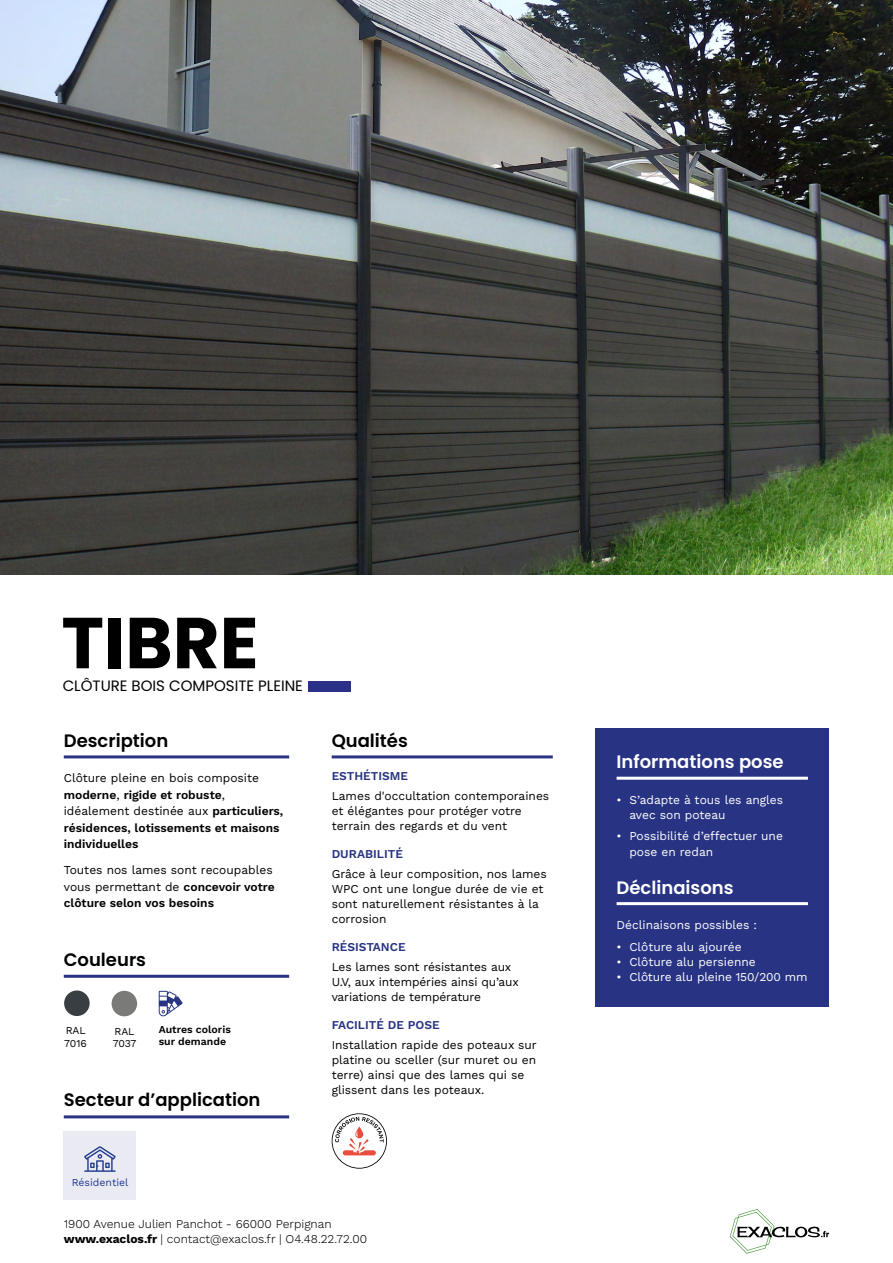
<style>
.page{position:relative;width:893px;height:1263px;background:#fff}
.page>*{position:absolute;margin:0;border:0;box-sizing:border-box;transform-origin:0 0}
.t1{font:700 72px "Poppins";color:#000}
.t2{font:600 18px "Poppins";color:#000}
.t3{font:600 18px "Poppins";color:#fff}
.t4{font:15px "Poppins";color:#000}
.t5{font:12px/15px "Work Sans";color:#000}
.t6{font:12px/15px "Work Sans";color:#fff}
.t7{font:600 12px/16.5px "Work Sans";color:#000}
.t8{font:300 12px/14.4px "Work Sans";color:#000}
.t9{font:600 12px "Work Sans";color:#283483}
.t10{font:600 10.5px/12.6px "Work Sans";color:#000}
.t11{font:10.5px/12.6px "Work Sans";color:#000}
.t12{font:10.5px "Work Sans";color:#213a8f}
.s1{font-weight:400}
.s2{font-weight:600}
.s3{font-weight:700}
</style>
<div class="page">
<svg style="left:730px;top:1209px;width:99px;height:45px"></svg>
<img style="left:0;top:0;width:893px;height:574px">
<div style="left:308px;top:681px;width:43px;height:10px;background:#2a3187"></div>
<div style="left:595px;top:728px;width:234px;height:278px;background:#283483"></div>
<hr style="left:617px;top:777px;width:191px;height:3px;background:#fff">
<hr style="left:617px;top:902px;width:191px;height:3px;background:#fff">
<hr style="left:332px;top:755px;width:221px;height:3px;background:#283483">
<hr style="left:64px;top:755px;width:225px;height:3px;background:#283483">
<hr style="left:64px;top:1115px;width:225px;height:3px;background:#283483">
<div style="left:64px;top:1131px;width:72px;height:68px;background:#eaebf2"></div>
<svg style="left:84px;top:1146px;width:32px;height:26px"></svg>
<div style="left:64px;top:990px;width:26px;height:26px;background:#393e42;border-radius:50%"></div>
<hr style="left:64px;top:975px;width:225px;height:3px;background:#283483">
<svg style="left:159px;top:991px;width:24px;height:25px"></svg>
<svg style="left:332px;top:1113px;width:55px;height:56px"></svg>
<div style="left:112px;top:991px;width:25px;height:25px;background:#7a7a79;border-radius:50%"></div>
<h1 class="t1" style="left:61px;top:601px;width:199px">TIBRE</h1>
<p class="t4" style="left:63px;top:677px;width:242px">CLÔTURE BOIS COMPOSITE PLEINE</p>
<h2 class="t2" style="left:64px;top:730px;width:106px">Description</h2>
<p class="t7" style="left:64px;top:770px;width:221px"><span class="s1">Clôture pleine en bois composite </span>moderne<span class="s1">,</span> rigide et robuste<span class="s1">, idéalement destinée aux</span> particuliers, résidences, lotissements et maisons individuelles</p>
<p class="t5" style="left:64px;top:862px;width:213px;line-height:16.5px">Toutes nos lames sont recoupables vous permettant de <span class="s2">concevoir votre clôture selon vos besoins</span></p>
<h2 class="t2" style="left:64px;top:949px;width:84px">Couleurs</h2>
<p class="t11" style="left:64px;top:1024px;width:24px">RAL<br>7016</p>
<p class="t11" style="left:113px;top:1024px;width:25px">RAL<br>7037</p>
<p class="t10" style="left:159px;top:1023px;width:74px">Autres coloris sur demande</p>
<h2 class="t2" style="left:64px;top:1089px;width:198px">Secteur d’application</h2>
<p class="t12" style="left:72px;top:1174px;width:58px">Résidentiel</p>
<h2 class="t2" style="left:332px;top:730px;width:78px">Qualités</h2>
<p class="t9" style="left:332px;top:769px;width:78px">ESTHÉTISME</p>
<p class="t5" style="left:332px;top:788px;width:219px">Lames d'occultation contemporaines et élégantes pour protéger votre terrain des regards et du vent</p>
<p class="t9" style="left:332px;top:847px;width:73px">DURABILITÉ</p>
<p class="t5" style="left:332px;top:866px;width:217px">Grâce à leur composition, nos lames<br>WPC ont une longue durée de vie et sont naturellement résistantes à la corrosion</p>
<p class="t9" style="left:332px;top:940px;width:75px">RÉSISTANCE</p>
<p class="t5" style="left:332px;top:959px;width:189px">Les lames sont résistantes aux<br>U.V, aux intempéries ainsi qu’aux variations de température</p>
<p class="t9" style="left:332px;top:1018px;width:110px">FACILITÉ DE POSE</p>
<p class="t5" style="left:332px;top:1037px;width:207px">Installation rapide des poteaux sur platine ou sceller (sur muret ou en terre) ainsi que des lames qui se glissent dans les poteaux.</p>
<p class="t8" style="left:64px;top:1218px;width:305px">1900 Avenue Julien Panchot - 66000 Perpignan <span class="s3">www.exaclos.fr</span> | contact@exaclos.fr | O4.48.22.72.00</p>
<h2 class="t3" style="left:617px;top:751px;width:169px">Informations pose</h2>
<p class="t6" style="left:629px;top:791px;width:155px;text-indent:-13px">• S’adapte à tous les angles avec son poteau</p>
<p class="t6" style="left:629px;top:828px;width:155px;text-indent:-13px">• Possibilité d’effectuer une pose en redan</p>
<h2 class="t3" style="left:617px;top:877px;width:118px">Déclinaisons</h2>
<p class="t6" style="left:617px;top:917px;width:142px">Déclinaisons possibles :</p>
<p class="t6" style="left:617px;top:939px;width:127px">• Clôture alu ajourée</p>
<p class="t6" style="left:617px;top:954px;width:141px">• Clôture alu persienne</p>
<p class="t6" style="left:617px;top:969px;width:193px">• Clôture alu pleine 150/200 mm</p>
</div>
